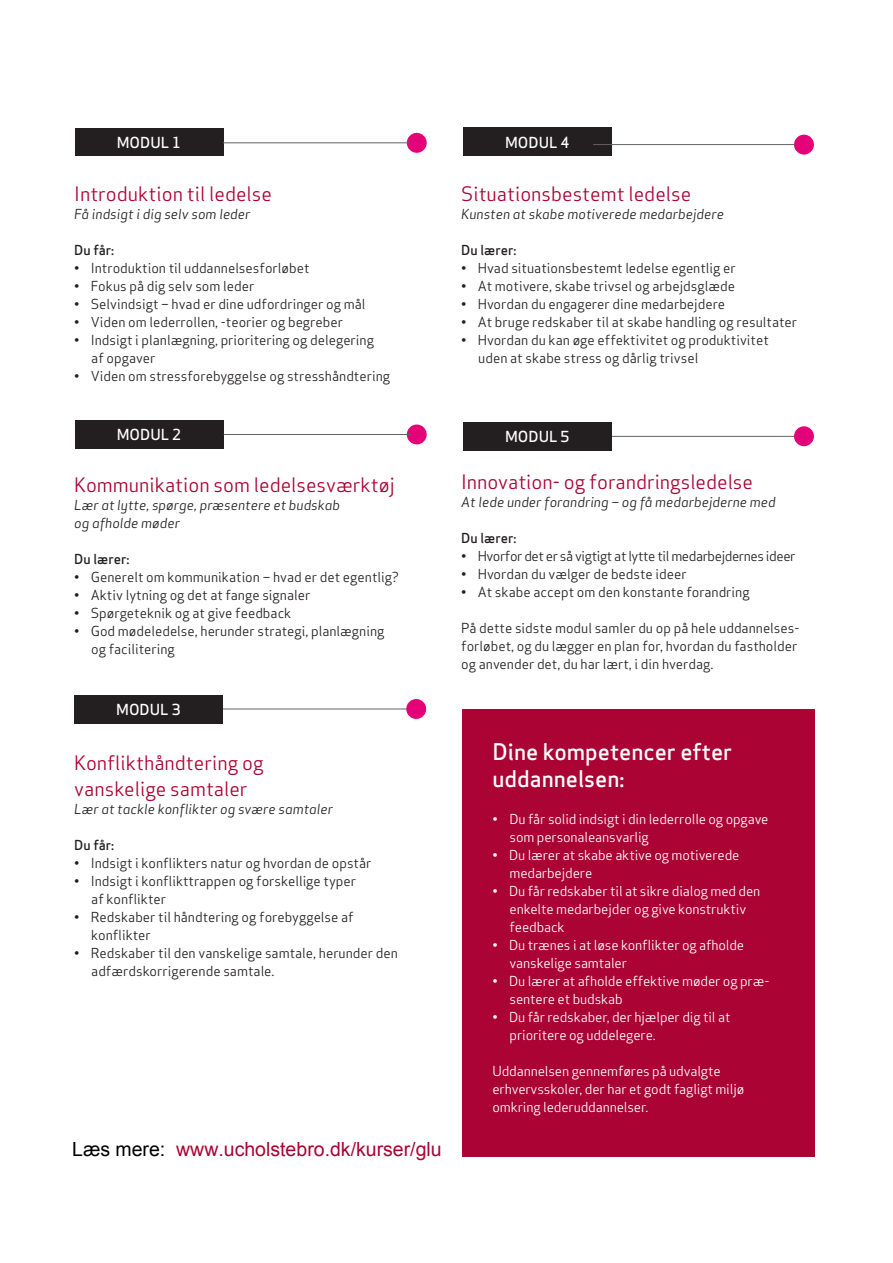
<style>
.page{position:relative;width:893px;height:1263px;background:#fff}
.page>*{position:absolute;margin:0;border:0;box-sizing:border-box;transform-origin:0 0}
.t1{font:22.5px/27px "Apex Sans Medium T";color:#fff}
.t2{font:19.5px/25.5px "Apex Sans Book T";color:#ab0333}
.t3{font:19.5px "Arial";color:#ab0333}
.t4{font:14.85px "Apex Sans Medium T";color:#fff}
.t5{font:13.5px/18px "Apex Sans Book T";color:#231f20}
.t6{font:13.5px/18px "Apex Sans Book T";letter-spacing:-.01em;color:#fff}
.t7{font:13.5px/18px "Apex Sans Book Italic T";color:#231f20}
.t8{font:13.5px "Apex Sans Book T";letter-spacing:-.03em;color:#231f20}
.t9{font:13.5px "Apex Sans Medium T";color:#231f20}
.s1{color:#000}
</style>
<div class="page">
<div style="left:75px;top:129px;width:148px;height:27px;background:#231f20"></div>
<div style="left:407px;top:133px;width:20px;height:20px;background:#e40278;border-radius:50%"></div>
<div style="left:463px;top:128px;width:149px;height:28px;background:#231f20"></div>
<div style="left:794px;top:135px;width:20px;height:20px;background:#e40278;border-radius:50%"></div>
<hr style="left:593px;top:144px;width:202px;height:1px;background:#636366">
<hr style="left:595px;top:436px;width:202px;height:1px;background:#636366">
<div style="left:794px;top:426px;width:20px;height:20px;background:#e40278;border-radius:50%"></div>
<div style="left:407px;top:424px;width:20px;height:20px;background:#e40278;border-radius:50%"></div>
<div style="left:75px;top:420px;width:148px;height:29px;background:#231f20"></div>
<div style="left:463px;top:422px;width:149px;height:28px;background:#231f20"></div>
<hr style="left:223px;top:142px;width:187px;height:1px;background:#636366">
<hr style="left:224px;top:434px;width:187px;height:1px;background:#636366">
<hr style="left:223px;top:709px;width:187px;height:1px;background:#636366">
<div style="left:406px;top:699px;width:20px;height:20px;background:#e40278;border-radius:50%"></div>
<div style="left:74px;top:695px;width:149px;height:28px;background:#231f20"></div>
<div style="left:462px;top:709px;width:353px;height:448px;background:#ab0333"></div>
<p class="t4" style="left:117px;top:133px;width:66px">MODUL 1</p>
<p class="t4" style="left:505px;top:133px;width:66px">MODUL 4</p>
<h2 class="t2" style="left:74px;top:181px;width:199px">Introduktion til ledelse</h2>
<p class="t7" style="left:74px;top:205px;width:178px">Få indsigt i dig selv som leder</p>
<p class="t9" style="left:74px;top:241px;width:41px">Du får:</p>
<p class="t5" style="left:74px;top:259px;width:237px">• Introduktion til uddannelsesforløbet</p>
<p class="t5" style="left:74px;top:277px;width:182px">• Fokus på dig selv som leder</p>
<p class="t5" style="left:74px;top:295px;width:293px">• Selvindsigt – hvad er dine udfordringer og mål</p>
<p class="t5" style="left:74px;top:313px;width:270px">• Viden om lederrollen, -teorier og begreber</p>
<p class="t5" style="left:91px;top:331px;width:284px;text-indent:-17px">• Indsigt i planlægning, prioritering og delegering af opgaver</p>
<p class="t5" style="left:74px;top:367px;width:317px">• Viden om stressforebyggelse og stresshåndtering</p>
<h2 class="t2" style="left:461px;top:181px;width:231px">Situationsbestemt ledelse</h2>
<p class="t7" style="left:461px;top:205px;width:264px">Kunsten at skabe motiverede medarbejdere</p>
<p class="t9" style="left:461px;top:241px;width:57px">Du lærer:</p>
<p class="t5" style="left:461px;top:259px;width:276px">• Hvad situationsbestemt ledelse egentlig er</p>
<p class="t5" style="left:461px;top:277px;width:275px">• At motivere, skabe trivsel og arbejdsglæde</p>
<p class="t5" style="left:461px;top:295px;width:266px">• Hvordan du engagerer dine medarbejdere</p>
<p class="t5" style="left:461px;top:313px;width:337px">• At bruge redskaber til at skabe handling og resultater</p>
<p class="t5" style="left:478px;top:331px;width:292px;text-indent:-17px">• Hvordan du kan øge effektivitet og produktivitet uden at skabe stress og dårlig trivsel</p>
<p class="t4" style="left:117px;top:425px;width:66px">MODUL 2</p>
<p class="t4" style="left:505px;top:427px;width:66px">MODUL 5</p>
<h2 class="t2" style="left:74px;top:472px;width:322px">Kommunikation som ledelsesværktøj</h2>
<p class="t7" style="left:74px;top:496px;width:267px">Lær at lytte, spørge, præsentere et budskab og afholde møder</p>
<p class="t9" style="left:74px;top:550px;width:57px">Du lærer:</p>
<p class="t5" style="left:74px;top:568px;width:326px">• Generelt om kommunikation – hvad er det egentlig?</p>
<p class="t5" style="left:74px;top:586px;width:238px">• Aktiv lytning og det at fange signaler</p>
<p class="t5" style="left:74px;top:604px;width:219px">• Spørgeteknik og at give feedback</p>
<p class="t5" style="left:91px;top:622px;width:295px;text-indent:-17px">• God mødeledelse, herunder strategi, planlægning og facilitering</p>
<p class="t4" style="left:116px;top:700px;width:66px">MODUL 3</p>
<h2 class="t2" style="left:74px;top:750px;width:191px">Konflikthåndtering og vanskelige samtaler</h2>
<p class="t7" style="left:74px;top:800px;width:260px">Lær at tackle konflikter og svære samtaler</p>
<p class="t9" style="left:74px;top:836px;width:41px">Du får:</p>
<p class="t5" style="left:74px;top:854px;width:299px">• Indsigt i konflikters natur og hvordan de opstår</p>
<p class="t5" style="left:91px;top:872px;width:266px;text-indent:-17px">• Indsigt i konflikttrappen og forskellige typer af konflikter</p>
<p class="t5" style="left:91px;top:908px;width:264px;text-indent:-17px">• Redskaber til håndtering og forebyggelse af konflikter</p>
<p class="t5" style="left:91px;top:944px;width:308px;text-indent:-17px">• Redskaber til den vanskelige samtale, herunder den adfærdskorrigerende samtale.</p>
<h2 class="t3" style="left:72px;top:1136px;width:371px"><span class="s1">Læs mere:</span> www.ucholstebro.dk/kurser/glu</h2>
<h2 class="t2" style="left:461px;top:469px;width:293px">Innovation- og forandringsledelse</h2>
<p class="t7" style="left:461px;top:493px;width:316px">At lede under forandring – og få medarbejderne med</p>
<p class="t9" style="left:461px;top:529px;width:57px">Du lærer:</p>
<p class="t8" style="left:461px;top:547px;width:336px">• Hvorfor det er så vigtigt at lytte til medarbejdernes ideer</p>
<p class="t5" style="left:461px;top:565px;width:227px">• Hvordan du vælger de bedste ideer</p>
<p class="t5" style="left:461px;top:583px;width:290px">• At skabe accept om den konstante forandring</p>
<p class="t5" style="left:461px;top:619px;width:340px">På dette sidste modul samler du op på hele uddannelses&shy;forløbet, og du lægger en plan for, hvordan du fastholder og anvender det, du har lært, i din hverdag.</p>
<h1 class="t1" style="left:492px;top:738px;width:241px">Dine kompetencer efter uddannelsen:</h1>
<p class="t6" style="left:509px;top:810px;width:260px;text-indent:-17px">• Du får solid indsigt i din lederrolle og opgave som personaleansvarlig</p>
<p class="t6" style="left:509px;top:846px;width:231px;text-indent:-17px">• Du lærer at skabe aktive og motiverede medarbejdere</p>
<p class="t6" style="left:509px;top:882px;width:252px;text-indent:-17px">• Du får redskaber til at sikre dialog med den enkelte medarbejder og give konstruktiv feedback</p>
<p class="t6" style="left:509px;top:936px;width:236px;text-indent:-17px">• Du trænes i at løse konflikter og afholde vanskelige samtaler</p>
<p class="t6" style="left:509px;top:972px;width:261px;text-indent:-17px">• Du lærer at afholde effektive møder og præ&shy;sentere et budskab</p>
<p class="t6" style="left:509px;top:1008px;width:222px;text-indent:-17px">• Du får redskaber, der hjælper dig til at prioritere og uddelegere.</p>
<p class="t6" style="left:492px;top:1062px;width:253px">Uddannelsen gennemføres på udvalgte erhvervsskoler, der har et godt fagligt miljø omkring lederuddannelser.</p>
</div>
